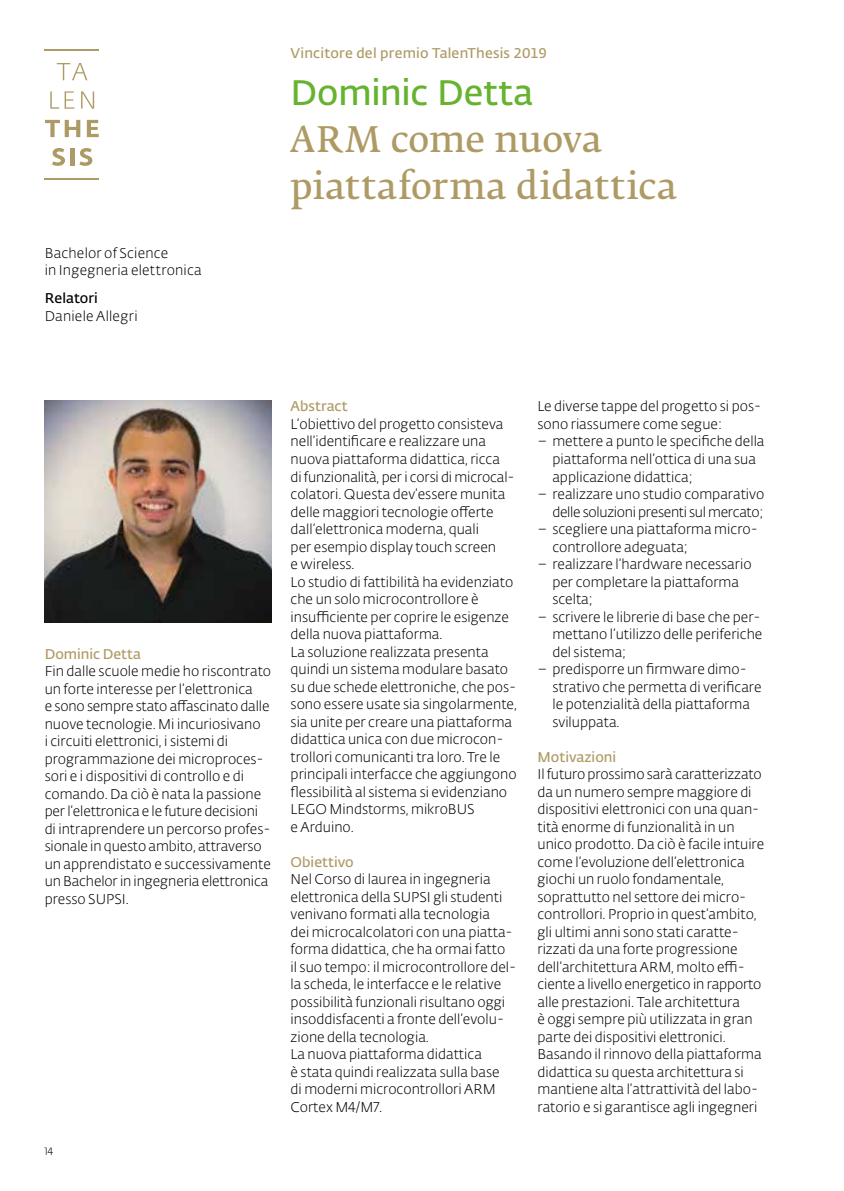
<style>
.page{position:relative;width:844px;height:1191px;background:#fff}
.page>*{position:absolute;margin:0;border:0;box-sizing:border-box;transform-origin:0 0}
.t1{font:35px/47.2px "SUPSI Fedra Serif Demi";letter-spacing:.015em;color:#ae9a64}
.t2{font:600 35px "SUPSI Fedra Sans";letter-spacing:-.005em;color:#65b32e}
.t3{font:300 14px/17.5px "SUPSI Fedra Sans";color:#000}
.t4{font:600 14px "SUPSI Fedra Sans";color:#ae9a64}
.t5{font:300 14px/17.5px "SUPSI Fedra Sans";letter-spacing:-.02em;color:#000;text-align:right}
.t6{font:600 14px "SUPSI Fedra Sans";color:#000}
.t7{font:300 10.5px "SUPSI Fedra Sans";color:#000}
</style>
<div class="page">
<img style="left:45px;top:400px;width:226px;height:223px">
<svg style="left:57px;top:63px;width:30px;height:17px"></svg>
<svg style="left:50px;top:91px;width:9px;height:18px"></svg>
<svg style="left:65px;top:91px;width:9px;height:18px"></svg>
<svg style="left:81px;top:91px;width:13px;height:18px"></svg>
<svg style="left:45px;top:120px;width:35px;height:17px"></svg>
<svg style="left:87px;top:120px;width:12px;height:17px"></svg>
<svg style="left:52px;top:148px;width:13px;height:18px"></svg>
<hr style="left:70px;top:148px;width:4px;height:17px;background:#ae9a64">
<svg style="left:79px;top:148px;width:13px;height:18px"></svg>
<hr style="left:45px;top:178px;width:54px;height:2px;background:#ae9a64">
<hr style="left:45px;top:49px;width:54px;height:2px;background:#ae9a64">
<p class="t3" style="left:45px;top:244px;width:158px">Bachelor of Science<br>in Ingegneria elettronica</p>
<p class="t6" style="left:45px;top:288px;width:55px">Relatori</p>
<p class="t3" style="left:45px;top:307px;width:94px">Daniele Allegri</p>
<p class="t4" style="left:290px;top:42px;width:258px">Vincitore del premio TalenThesis 2019</p>
<h1 class="t2" style="left:290px;top:67px;width:244px">Dominic Detta</h1>
<h1 class="t1" style="left:290px;top:116px;width:387px">ARM come nuova piattaforma didattica</h1>
<p class="t4" style="left:45px;top:643px;width:98px">Dominic Detta</p>
<p class="t3" style="left:45px;top:662px;width:228px">Fin dalle scuole medie ho riscontrato un forte interesse per l’elettronica<br>e sono sempre stato affascinato dalle nuove tecnologie. Mi incuriosivano<br>i circuiti elettronici, i sistemi di programmazione dei microproces&shy;sori e i dispositivi di controllo e di comando. Da ciò è nata la passione per l’elettronica e le future decisioni di intraprendere un percorso profes&shy;sionale in questo ambito, attraverso un apprendistato e successivamente un Bachelor in ingegneria elettronica presso SUPSI.</p>
<p class="t7" style="left:45px;top:1143px;width:10px">14</p>
<p class="t4" style="left:290px;top:396px;width:59px">Abstract</p>
<p class="t3" style="left:290px;top:415px;width:228px">L’obiettivo del progetto consisteva nell’identificare e realizzare una nuova piattaforma didattica, ricca<br>di funzionalità, per i corsi di microcal&shy;colatori. Questa dev’essere munita delle maggiori tecnologie offerte dall’elettronica moderna, quali<br>per esempio display touch screen<br>e wireless.<br>Lo studio di fattibilità ha evidenziato che un solo microcontrollore è insufficiente per coprire le esigenze della nuova piattaforma.<br>La soluzione realizzata presenta quindi un sistema modulare basato su due schede elettroniche, che pos&shy;sono essere usate sia singolarmente, sia unite per creare una piattaforma didattica unica con due microcon&shy;trollori comunicanti tra loro. Tre le principali interfacce che aggiungono flessibilità al sistema si evidenziano LEGO Mindstorms, mikroBUS<br>e Arduino.</p>
<p class="t4" style="left:290px;top:851px;width:65px">Obiettivo</p>
<p class="t3" style="left:290px;top:870px;width:227px">Nel Corso di laurea in ingegneria elettronica della SUPSI gli studenti venivano formati alla tecnologia<br>dei microcalcolatori con una piatta&shy;forma didattica, che ha ormai fatto<br>il suo tempo: il microcontrollore del&shy;la scheda, le interfacce e le relative possibilità funzionali risultano oggi insoddisfacenti a fronte dell’evolu&shy;zione della tecnologia.<br>La nuova piattaforma didattica<br>è stata quindi realizzata sulla base<br>di moderni microcontrollori ARM Cortex M4/M7.</p>
<p class="t3" style="left:537px;top:397px;width:225px">Le diverse tappe del progetto si pos&shy;sono riassumere come segue:</p>
<p class="t3" style="left:552px;top:432px;width:213px;text-indent:-15px">– mettere a punto le specifiche della piattaforma nell’ottica di una sua applicazione didattica;</p>
<p class="t5" style="left:537px;top:485px;width:228px">– realizzare uno studio comparativo delle soluzioni presenti sul mercato;</p>
<p class="t3" style="left:552px;top:520px;width:207px;text-indent:-15px">– scegliere una piattaforma micro&shy;controllore adeguata;</p>
<p class="t3" style="left:552px;top:555px;width:201px;text-indent:-15px">– realizzare l’hardware necessario per completare la piattaforma scelta;</p>
<p class="t3" style="left:552px;top:607px;width:211px;text-indent:-15px">– scrivere le librerie di base che per&shy;mettano l’utilizzo delle periferiche del sistema;</p>
<p class="t3" style="left:552px;top:660px;width:210px;text-indent:-15px">– predisporre un firmware dimo&shy;strativo che permetta di verificare le potenzialità della piattaforma sviluppata.</p>
<p class="t4" style="left:537px;top:746px;width:80px">Motivazioni</p>
<p class="t3" style="left:537px;top:765px;width:228px">Il futuro prossimo sarà caratterizzato da un numero sempre maggiore di dispositivi elettronici con una quan&shy;tità enorme di funzionalità in un unico prodotto. Da ciò è facile intuire come l’evoluzione dell’elettronica giochi un ruolo fondamentale, soprattutto nel settore dei micro&shy;controllori. Proprio in quest’ambito, gli ultimi anni sono stati caratte&shy;rizzati da una forte progressione dell’architettura ARM, molto effi&shy;ciente a livello energetico in rapporto alle prestazioni. Tale architettura<br>è oggi sempre più utilizzata in gran parte dei dispositivi elettronici.<br>Basando il rinnovo della piattaforma didattica su questa architettura si mantiene alta l’attrattività del labo&shy;ratorio e si garantisce agli ingegneri</p>
</div>
